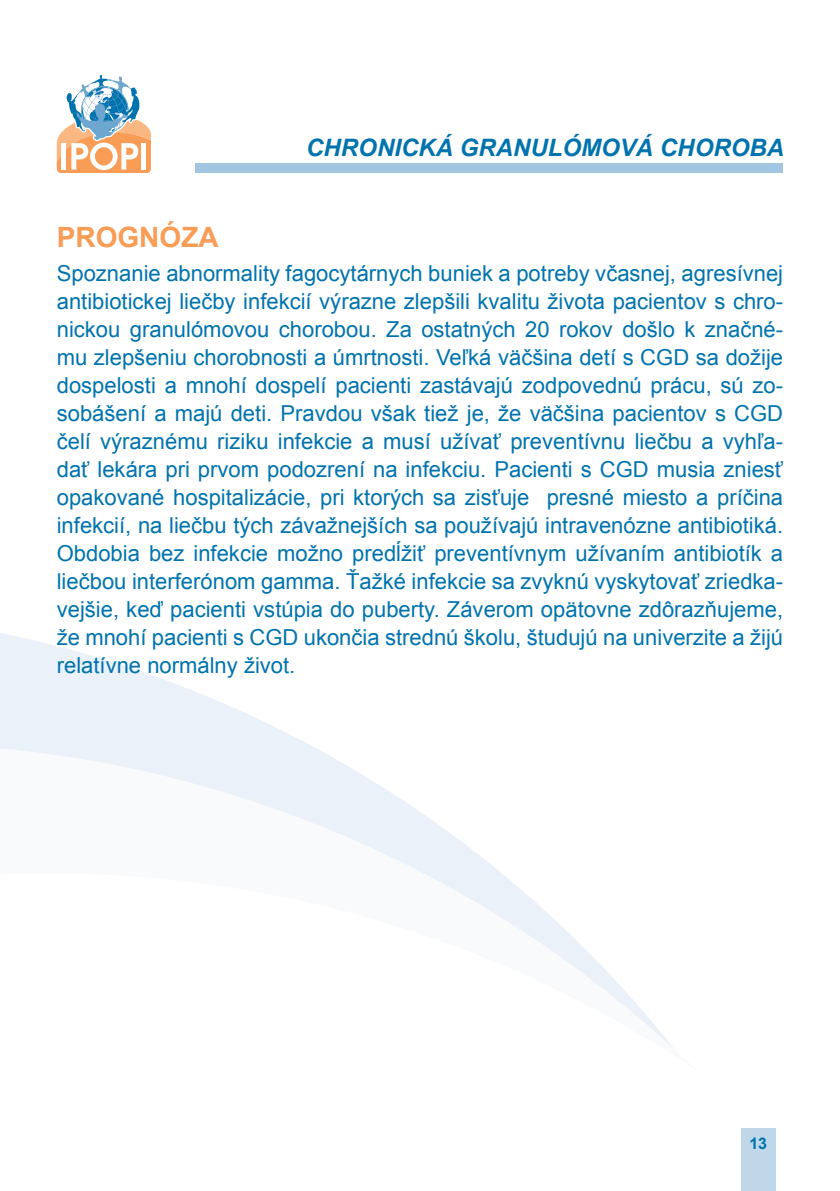
<style>
.page{position:relative;width:840px;height:1191px;background:#fff}
.page>*{position:absolute;margin:0;border:0;box-sizing:border-box;transform-origin:0 0}
.tit2{font:700 28px "Arial";color:#f89c56}
.t1{font:italic 700 24px "Arial";color:#0073ae}
.txt{font:22px/28px "Arial";color:#0073ae;text-align:justify}
.t2{font:700 16px "Arial";color:#0073ae}
</style>
<div class="page">
<svg style="left:0;top:633px;width:306px;height:110px;fill:#eaf1f8"></svg>
<svg style="left:0;top:743px;width:501px;height:130px"></svg>
<svg style="left:424px;top:873px;width:352px;height:318px"></svg>
<div style="left:740px;top:1128px;width:35px;height:63px;background:#c0d7ea"></div>
<svg style="left:57px;top:74px;width:94px;height:99px"></svg>
<div style="left:141px;top:143px;width:5px;height:26px;background:#fff"></div>
<div style="left:195px;top:163px;width:587px;height:10px;background:#a2c5e2"></div>
<p class="t1" style="left:306px;top:132px;width:479px">CHRONICKÁ GRANULÓMOVÁ CHOROBA</p>
<p class="tit2" style="left:57px;top:219px;width:163px">PROGNÓZA</p>
<p class="txt" style="left:57px;top:259px;width:727px">Spoznanie abnormality fagocytárnych buniek a potreby včasnej, agresívnej antibiotickej liečby infekcií výrazne zlepšili kvalitu života pacientov s chro&shy;nickou granulómovou chorobou. Za ostatných 20 rokov došlo k značné&shy;mu zlepšeniu chorobnosti a úmrtnosti. Veľká väčšina detí s CGD sa dožije dospelosti a mnohí dospelí pacienti zastávajú zodpovednú prácu, sú zo&shy;sobášení a majú deti. Pravdou však tiež je, že väčšina pacientov s CGD čelí výraznému riziku infekcie a musí užívať preventívnu liečbu a vyhľa&shy;dať lekára pri prvom podozrení na infekciu. Pacienti s CGD musia zniesť opakované hospitalizácie, pri ktorých sa zisťuje presné miesto a príčina infekcií, na liečbu tých závažnejších sa používajú intravenózne antibiotiká.<br>Obdobia bez infekcie možno predĺžiť preventívnym užívaním antibiotík a liečbou interferónom gamma. Ťažké infekcie sa zvyknú vyskytovať zriedka&shy;vejšie, keď pacienti vstúpia do puberty. Záverom opätovne zdôrazňujeme, že mnohí pacienti s CGD ukončia strednú školu, študujú na univerzite a žijú relatívne normálny život.</p>
<p class="t2" style="left:749px;top:1132px;width:19px">13</p>
</div>
